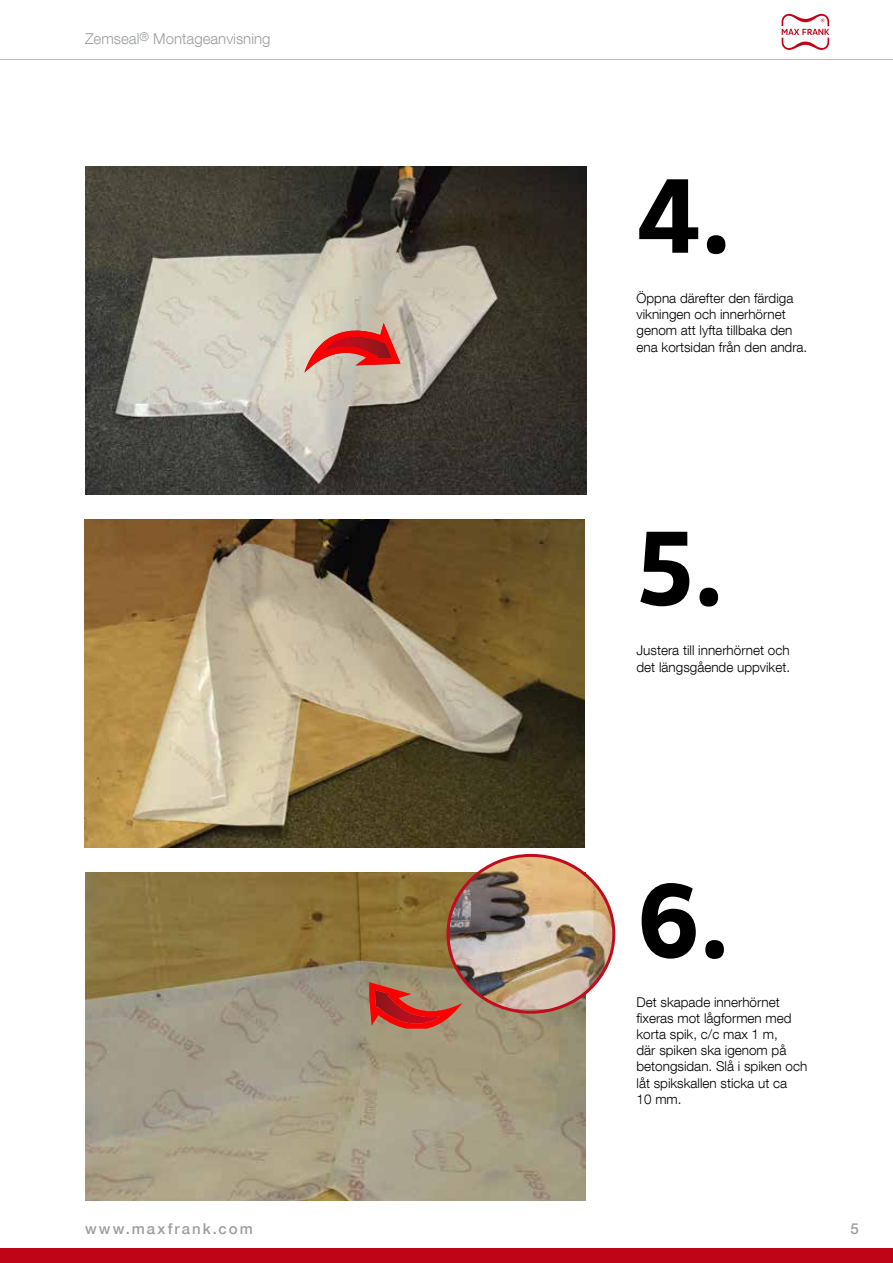
<style>
.page{position:relative;width:893px;height:1263px;background:#fff}
.page>*{position:absolute;margin:0;border:0;box-sizing:border-box;transform-origin:0 0}
.t1{font:700 108px "Pluto Sans Cond";color:#000}
.t2{font:300 15px "Helvetica Neue LT Com";color:#9c9e9f}
.t3{font:500 15px "Helvetica Neue LT Com";letter-spacing:.135em;color:#9c9e9f}
.t4{font:300 13.5px/16.2px "Helvetica Neue LT Com";color:#000}
</style>
<div class="page">
<img style="left:85px;top:167px;width:502px;height:328px">
<svg style="left:304px;top:323px;width:97px;height:50px"></svg>
<img style="left:305px;top:323px;width:95px;height:49px">
<img style="left:85px;top:520px;width:500px;height:328px">
<img style="left:85px;top:872px;width:500px;height:328px">
<img style="left:448px;top:855px;width:166px;height:154px">
<div style="left:446px;top:854px;width:169px;height:160px;border:3px solid #bf0c1e;border-radius:50%"></div>
<img style="left:369px;top:982px;width:93px;height:47px">
<hr style="left:0;top:59px;width:893px;height:1px;background:#bbbdbe">
<svg style="left:782px;top:14px;width:47px;height:36px"></svg>
<div style="left:0;top:1248px;width:893px;height:15px;background:#c00418"></div>
<p class="t2" style="left:85px;top:29px;width:187px">Zemseal<sup>®</sup> Montageanvisning</p>
<h1 class="t1" style="left:637px;top:155px;width:95px">4.</h1>
<p class="t4" style="left:637px;top:290px;width:172px">Öppna därefter den färdiga vikningen och innerhörnet genom att lyfta tillbaka den ena kortsidan från den andra.</p>
<h1 class="t1" style="left:637px;top:507px;width:88px">5.</h1>
<p class="t4" style="left:637px;top:642px;width:155px">Justera till innerhörnet och det längsgående uppviket.</p>
<h1 class="t1" style="left:637px;top:859px;width:94px">6.</h1>
<p class="t4" style="left:637px;top:993px;width:172px">Det skapade innerhörnet fixeras mot lågformen med korta spik, c/c max 1 m,<br>där spiken ska igenom på betongsidan. Slå i spiken och låt spikskallen sticka ut ca<br>10 mm.</p>
<p class="t3" style="left:85px;top:1220px;width:169px">www.maxfrank.com</p>
<p class="t3" style="left:851px;top:1220px;width:10px">5</p>
</div>
